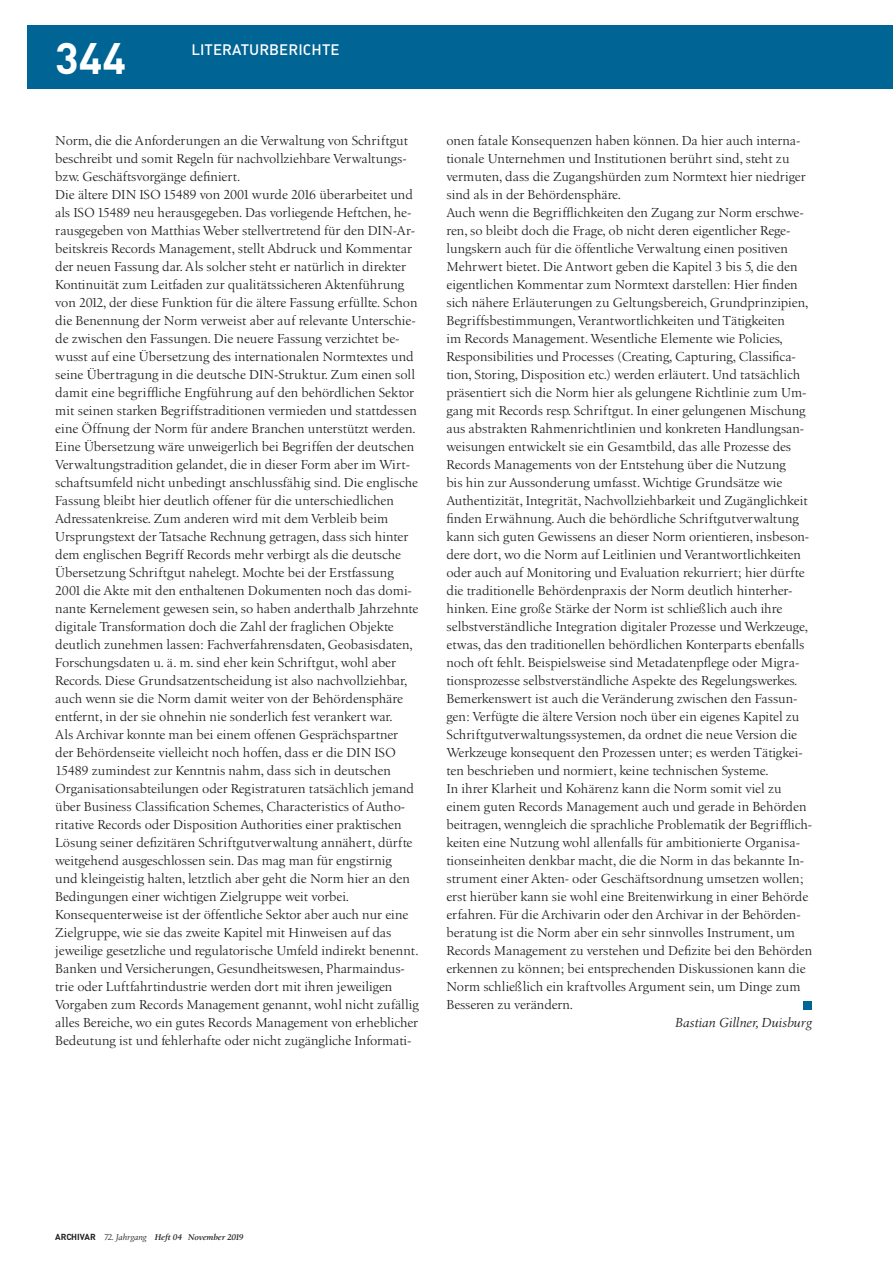
<style>
.page{position:relative;width:893px;height:1263px;background:#fff}
.page>*{position:absolute;margin:0;border:0;box-sizing:border-box;transform-origin:0 0}
.t1{font:700 43.5px "DIN";color:#fff}
.t2{font:15px "DIN Medium Alternate";letter-spacing:.005em;color:#fff}
.t3{font:13.5px/18px "Birka";color:#231f20}
.t4{font:italic 13.5px "Birka";color:#231f20}
.t5{font:italic 600 8.7px "Birka";letter-spacing:-.015em;color:#231f20}
.s1{font-family:"DIN";font-weight:700;font-style:normal}
.s2{font-weight:400}
</style>
<div class="page">
<div style="left:28px;top:25px;width:865px;height:64px;background:#006494"></div>
<div style="left:803px;top:1001px;width:9px;height:8px;background:#006494"></div>
<h1 class="t1" style="left:55px;top:29px;width:72px">344</h1>
<p class="t2" style="left:191px;top:39px;width:150px">LITERATURBERICHTE</p>
<p class="t3" style="left:55px;top:132px;width:365px">Norm, die die Anforderungen an die Verwaltung von Schriftgut beschreibt und somit Regeln für nachvollziehbare Verwaltungs&shy;bzw. Geschäftsvorgänge definiert.<br>Die ältere DIN ISO 15489 von 2001 wurde 2016 überarbeitet und als ISO 15489 neu herausgegeben. Das vorliegende Heftchen, he&shy;rausgegeben von Matthias Weber stellvertretend für den DIN-Ar&shy;beitskreis Records Management, stellt Abdruck und Kommentar der neuen Fassung dar. Als solcher steht er natürlich in direkter Kontinuität zum Leitfaden zur qualitätssicheren Aktenführung von 2012, der diese Funktion für die ältere Fassung erfüllte. Schon die Benennung der Norm verweist aber auf relevante Unterschie&shy;de zwischen den Fassungen. Die neuere Fassung verzichtet be&shy;wusst auf eine Übersetzung des internationalen Normtextes und seine Übertragung in die deutsche DIN-Struktur. Zum einen soll damit eine begriffliche Engführung auf den behördlichen Sektor mit seinen starken Begriffstraditionen vermieden und stattdessen eine Öffnung der Norm für andere Branchen unterstützt werden.<br>Eine Übersetzung wäre unweigerlich bei Begriffen der deutschen Verwaltungstradition gelandet, die in dieser Form aber im Wirt&shy;schaftsumfeld nicht unbedingt anschlussfähig sind. Die englische Fassung bleibt hier deutlich offener für die unterschiedlichen Adressatenkreise. Zum anderen wird mit dem Verbleib beim Ursprungstext der Tatsache Rechnung getragen, dass sich hinter dem englischen Begriff Records mehr verbirgt als die deutsche Übersetzung Schriftgut nahelegt. Mochte bei der Erstfassung 2001 die Akte mit den enthaltenen Dokumenten noch das domi&shy;nante Kernelement gewesen sein, so haben anderthalb Jahrzehnte digitale Transformation doch die Zahl der fraglichen Objekte deutlich zunehmen lassen: Fachverfahrensdaten, Geobasisdaten, Forschungsdaten u. ä. m. sind eher kein Schriftgut, wohl aber Records. Diese Grundsatzentscheidung ist also nachvollziehbar, auch wenn sie die Norm damit weiter von der Behördensphäre entfernt, in der sie ohnehin nie sonderlich fest verankert war.<br>Als Archivar konnte man bei einem offenen Gesprächspartner der Behördenseite vielleicht noch hoffen, dass er die DIN ISO 15489 zumindest zur Kenntnis nahm, dass sich in deutschen Organisationsabteilungen oder Registraturen tatsächlich jemand über Business Classification Schemes, Characteristics of Autho&shy;ritative Records oder Disposition Authorities einer praktischen Lösung seiner defizitären Schriftgutverwaltung annähert, dürfte weitgehend ausgeschlossen sein. Das mag man für engstirnig<br>und kleingeistig halten, letztlich aber geht die Norm hier an den Bedingungen einer wichtigen Zielgruppe weit vorbei.<br>Konsequenterweise ist der öffentliche Sektor aber auch nur eine Zielgruppe, wie sie das zweite Kapitel mit Hinweisen auf das jeweilige gesetzliche und regulatorische Umfeld indirekt benennt.<br>Banken und Versicherungen, Gesundheitswesen, Pharmaindus&shy;trie oder Luftfahrtindustrie werden dort mit ihren jeweiligen Vorgaben zum Records Management genannt, wohl nicht zufällig alles Bereiche, wo ein gutes Records Management von erheblicher Bedeutung ist und fehlerhafte oder nicht zugängliche Informati-</p>
<p class="t3" style="left:446px;top:132px;width:367px">onen fatale Konsequenzen haben können. Da hier auch interna&shy;tionale Unternehmen und Institutionen berührt sind, steht zu vermuten, dass die Zugangshürden zum Normtext hier niedriger sind als in der Behördensphäre.<br>Auch wenn die Begrifflichkeiten den Zugang zur Norm erschwe&shy;ren, so bleibt doch die Frage, ob nicht deren eigentlicher Rege&shy;lungskern auch für die öffentliche Verwaltung einen positiven Mehrwert bietet. Die Antwort geben die Kapitel 3 bis 5, die den eigentlichen Kommentar zum Normtext darstellen: Hier finden sich nähere Erläuterungen zu Geltungsbereich, Grundprinzipien, Begriffsbestimmungen, Verantwortlichkeiten und Tätigkeiten<br>im Records Management. Wesentliche Elemente wie Policies, Responsibilities und Processes (Creating, Capturing, Classifica&shy;tion, Storing, Disposition etc.) werden erläutert. Und tatsächlich präsentiert sich die Norm hier als gelungene Richtlinie zum Um&shy;gang mit Records resp. Schriftgut. In einer gelungenen Mischung aus abstrakten Rahmenrichtlinien und konkreten Handlungsan&shy;weisungen entwickelt sie ein Gesamtbild, das alle Prozesse des Records Managements von der Entstehung über die Nutzung<br>bis hin zur Aussonderung umfasst. Wichtige Grundsätze wie Authentizität, Integrität, Nachvollziehbarkeit und Zugänglichkeit finden Erwähnung. Auch die behördliche Schriftgutverwaltung kann sich guten Gewissens an dieser Norm orientieren, insbeson&shy;dere dort, wo die Norm auf Leitlinien und Verantwortlichkeiten oder auch auf Monitoring und Evaluation rekurriert; hier dürfte die traditionelle Behördenpraxis der Norm deutlich hinterher&shy;hinken. Eine große Stärke der Norm ist schließlich auch ihre selbstverständliche Integration digitaler Prozesse und Werkzeuge, etwas, das den traditionellen behördlichen Konterparts ebenfalls noch oft fehlt. Beispielsweise sind Metadatenpflege oder Migra&shy;tionsprozesse selbstverständliche Aspekte des Regelungswerkes.<br>Bemerkenswert ist auch die Veränderung zwischen den Fassun&shy;gen: Verfügte die ältere Version noch über ein eigenes Kapitel zu Schriftgutverwaltungssystemen, da ordnet die neue Version die Werkzeuge konsequent den Prozessen unter; es werden Tätigkei&shy;ten beschrieben und normiert, keine technischen Systeme.<br>In ihrer Klarheit und Kohärenz kann die Norm somit viel zu einem guten Records Management auch und gerade in Behörden beitragen, wenngleich die sprachliche Problematik der Begrifflich&shy;keiten eine Nutzung wohl allenfalls für ambitionierte Organisa&shy;tionseinheiten denkbar macht, die die Norm in das bekannte In&shy;strument einer Akten- oder Geschäftsordnung umsetzen wollen; erst hierüber kann sie wohl eine Breitenwirkung in einer Behörde erfahren. Für die Archivarin oder den Archivar in der Behörden&shy;beratung ist die Norm aber ein sehr sinnvolles Instrument, um Records Management zu verstehen und Defizite bei den Behörden erkennen zu können; bei entsprechenden Diskussionen kann die Norm schließlich ein kraftvolles Argument sein, um Dinge zum Besseren zu verändern.</p>
<p class="t4" style="left:675px;top:1015px;width:138px">Bastian Gillner, Duisburg</p>
<p class="t5" style="left:55px;top:1232px;width:190px"><span class="s1">ARCHIVAR</span> <span class="s2">72. Jahrgang</span> Heft 04 November 2019</p>
</div>
